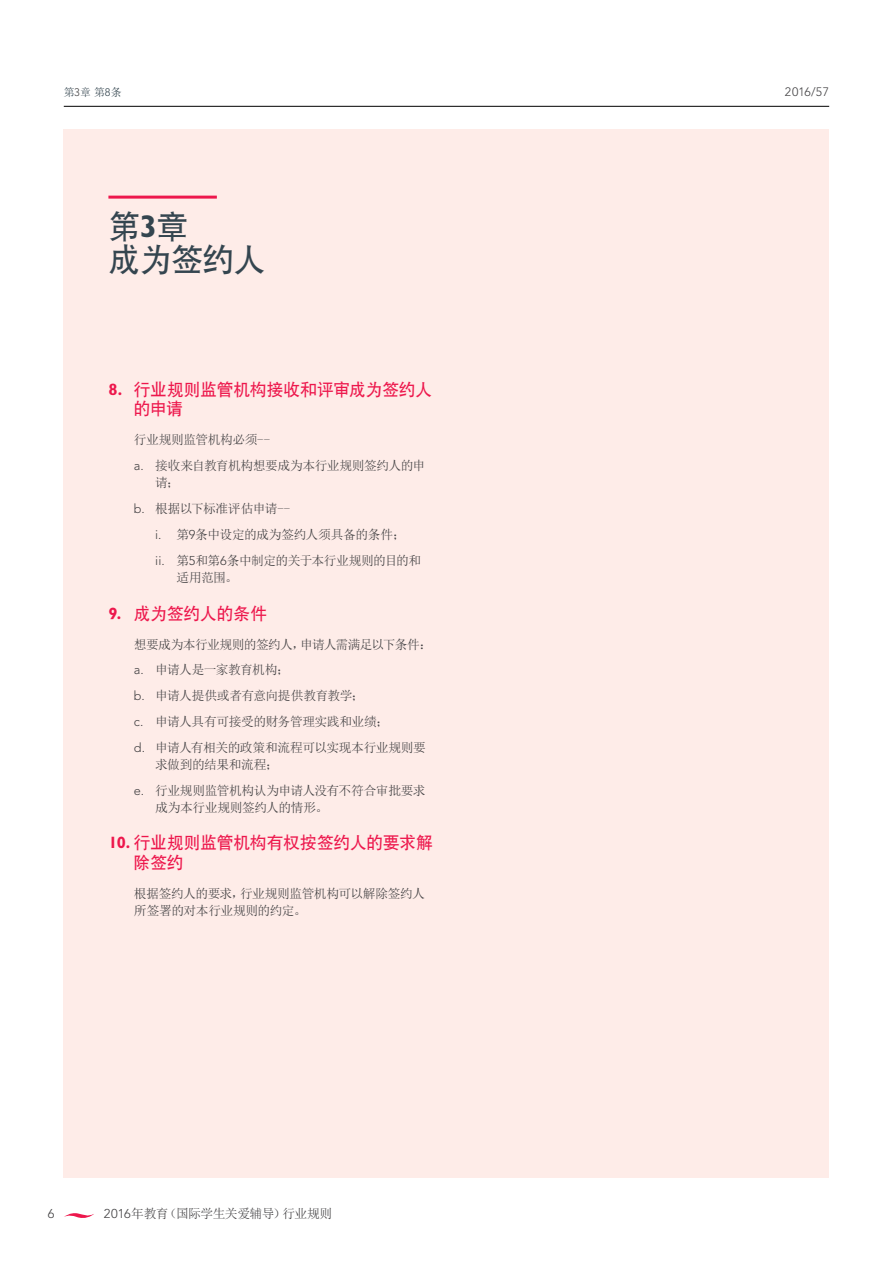
<style>
.page{position:relative;width:893px;height:1263px;background:#fff}
.page>*{position:absolute;margin:0;border:0;box-sizing:border-box;transform-origin:0 0}
.H1_Chin{font:31.5px/33px "SIL Hei Med Jian";letter-spacing:-.005em;color:#34454f}
.t1{font:16.5px/19.5px "SIL Hei Med Jian";letter-spacing:.005em;color:#ed174c}
.Body_indented_Chin{font:12.75px/17.2px "Sim Sun";letter-spacing:-.04em;color:#414042}
.t2{font:300 12.75px "Avenir LT Pro";color:#414042}
.t3{font:300 12.15px "Avenir LT Pro";letter-spacing:.035em;color:#414042}
.Body{font:10.95px "Sim Sun";color:#34454f}
.s1{font-family:"Avenir LT Pro";font-weight:300;color:#414042}
.s2{font-family:"Avenir LT Pro";font-weight:300}
.s3{font-family:"Gill Sans Maori";font-weight:700}
</style>
<div class="page">
<hr style="left:64px;top:106px;width:765px;height:1px;background:#000">
<div style="left:64px;top:130px;width:765px;height:1048px;background:#feece8"></div>
<svg style="left:64px;top:1213px;width:30px;height:5px"></svg>
<hr style="left:108px;top:196px;width:109px;height:3px;background:#ed174c">
<p class="Body" style="left:64px;top:87px;width:59px">第<span class="s1">3</span>章第<span class="s2">8</span>条</p>
<p class="H1_Chin" style="left:108px;top:207px;width:158px">第<span class="s3">3</span>章<br>成为签约人</p>
<p class="t1" style="left:134px;top:378px;width:299px;text-indent:-26px"><span class="s3">8.</span> 行业规则监管机构接收和评审成为签约人的申请</p>
<p class="Body_indented_Chin" style="left:134px;top:431px;width:138px">行业规则监管机构必须--</p>
<p class="Body_indented_Chin" style="left:155px;top:457px;width:272px;text-indent:-21px"><span class="s2">a.</span> 接收来自教育机构想要成为本行业规则签约人的申请；</p>
<p class="Body_indented_Chin" style="left:134px;top:500px;width:158px"><span class="s2">b.</span> 根据以下标准评估申请--</p>
<p class="Body_indented_Chin" style="left:155px;top:526px;width:252px"><span class="s2">i.</span> 第<span class="s2">9</span>条中设定的成为签约人须具备的条件；</p>
<p class="Body_indented_Chin" style="left:176px;top:552px;width:246px;text-indent:-21px"><span class="s2">ii.</span> 第<span class="s2">5</span>和第<span class="s2">6</span>条中制定的关于本行业规则的目的和适用范围。</p>
<p class="t1" style="left:108px;top:602px;width:160px"><span class="s3">9.</span> 成为签约人的条件</p>
<p class="Body_indented_Chin" style="left:134px;top:635px;width:300px">想要成为本行业规则的签约人，申请人需满足以下条件：</p>
<p class="Body_indented_Chin" style="left:134px;top:661px;width:157px"><span class="s2">a.</span> 申请人是一家教育机构；</p>
<p class="Body_indented_Chin" style="left:134px;top:687px;width:232px"><span class="s2">b.</span> 申请人提供或者有意向提供教育教学；</p>
<p class="Body_indented_Chin" style="left:134px;top:713px;width:256px"><span class="s2">c.</span> 申请人具有可接受的财务管理实践和业绩；</p>
<p class="Body_indented_Chin" style="left:155px;top:738px;width:272px;text-indent:-21px"><span class="s2">d.</span> 申请人有相关的政策和流程可以实现本行业规则要求做到的结果和流程；</p>
<p class="Body_indented_Chin" style="left:155px;top:781px;width:272px;text-indent:-21px"><span class="s2">e.</span> 行业规则监管机构认为申请人没有不符合审批要求成为本行业规则签约人的情形。</p>
<p class="t1" style="left:134px;top:832px;width:300px;text-indent:-26px"><span class="s3">10.</span> 行业规则监管机构有权按签约人的要求解除签约</p>
<p class="Body_indented_Chin" style="left:134px;top:885px;width:292px">根据签约人的要求，行业规则监管机构可以解除签约人所签署的对本行业规则的约定。</p>
<p class="t2" style="left:48px;top:1206px;width:8px">6</p>
<p class="Body_indented_Chin" style="left:104px;top:1205px;width:230px"><span class="s2">2016</span>年教育（国际学生关爱辅导）行业规则</p>
<p class="t3" style="left:785px;top:85px;width:46px">2016/57</p>
</div>
